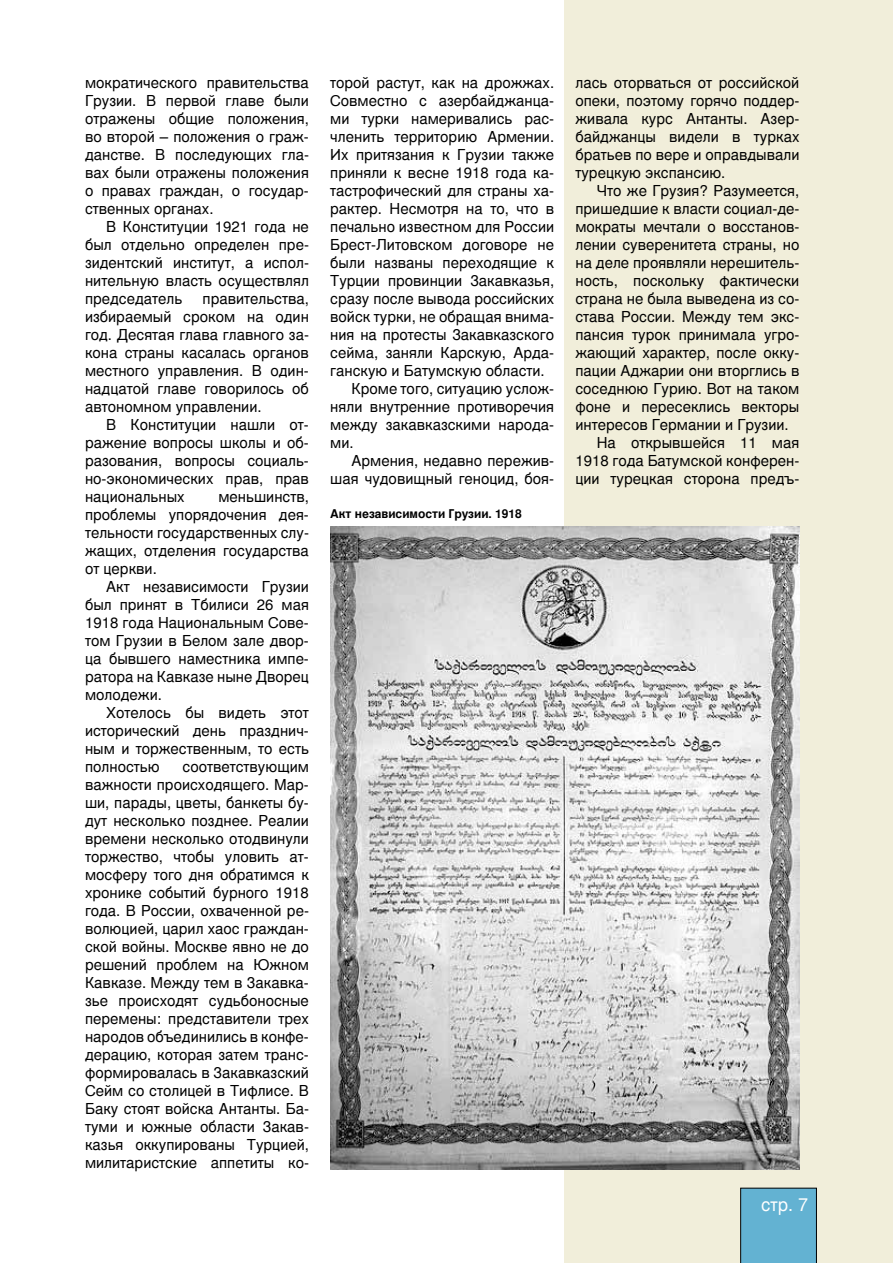
<style>
.page{position:relative;width:893px;height:1263px;background:#fff}
.page>*{position:absolute;margin:0;border:0;box-sizing:border-box;transform-origin:0 0}
.t1{font:18px "Nimbus San LCY";color:#fff}
.t2{font:15px/18px "Nimbus San LCY";color:#000;text-align:justify}
.t3{font:700 12px "Nimbus San LCY";color:#000}
</style>
<div class="page">
<div style="left:565px;top:0;width:328px;height:1263px;background:#f1eeda"></div>
<div style="left:740px;top:1188px;width:77px;height:75px;background:#63b2d2"></div>
<img style="left:330px;top:527px;width:469px;height:642px">
<p class="t2" style="left:85px;top:74px;width:225px">мократического правительства Грузии. В первой главе были отражены общие положения, во второй – положения о граж&shy;данстве. В последующих гла&shy;вах были отражены положения о правах граждан, о государ&shy;ственных органах.</p>
<p class="t2" style="left:85px;top:218px;width:225px;text-indent:21px">В Конституции 1921 года не был отдельно определен пре&shy;зидентский институт, а испол&shy;нительную власть осуществлял председатель</p>
<p class="t2" style="left:85px;top:290px;width:225px;text-indent:117px">правительства, избираемый сроком на один год. Десятая глава главного за&shy;кона страны касалась органов местного управления. В один&shy;надцатой главе говорилось об автономном управлении.</p>
<p class="t2" style="left:85px;top:416px;width:225px;text-indent:21px">В Конституции нашли от&shy;ражение вопросы школы и об&shy;разования, вопросы социаль&shy;но-экономических прав, прав национальных</p>
<p class="t2" style="left:85px;top:488px;width:225px;text-indent:133px">меньшинств, проблемы упорядочения дея&shy;тельности государственных слу&shy;жащих, отделения государства от церкви.</p>
<p class="t2" style="left:85px;top:578px;width:225px;text-indent:21px">Акт независимости Грузии был принят в Тбилиси 26 мая 1918 года Национальным Сове&shy;том Грузии в Белом зале двор&shy;ца бывшего наместника импе&shy;ратора на Кавказе ныне Дворец молодежи.</p>
<p class="t2" style="left:85px;top:704px;width:225px;text-indent:21px">Хотелось бы видеть этот исторический день празднич&shy;ным и торжественным, то есть полностью</p>
<p class="t2" style="left:85px;top:758px;width:225px;text-align:left;text-indent:98px">соответствующим важности происходящего. Мар&shy;ши, парады, цветы, банкеты бу&shy;дут несколько позднее. Реалии времени несколько отодвинули торжество, чтобы уловить ат&shy;мосферу того дня обратимся к хронике событий бурного 1918 года. В России, охваченной ре&shy;волюцией, царил хаос граждан&shy;ской войны. Москве явно не до решений проблем на Южном<br>Кавказе. Между тем в Закавка&shy;зье происходят судьбоносные перемены: представители трех народов объединились в конфе&shy;дерацию, которая затем транс&shy;формировалась в Закавказский<br>Сейм со столицей в Тифлисе. В<br>Баку стоят войска Антанты. Ба&shy;туми и южные области Закав&shy;казья оккупированы Турцией, милитаристские аппетиты ко-</p>
<p class="t2" style="left:330px;top:74px;width:225px">торой растут, как на дрожжах.</p>
<p class="t2" style="left:330px;top:92px;width:225px">Совместно с азербайджанца-</p>
<p class="t2" style="left:330px;top:110px;width:225px">ми турки намеривались рас-</p>
<p class="t2" style="left:330px;top:128px;width:225px">членить территорию Армении.</p>
<p class="t2" style="left:330px;top:146px;width:225px">Их притязания к Грузии также</p>
<p class="t2" style="left:330px;top:164px;width:225px">приняли к весне 1918 года ка-</p>
<p class="t2" style="left:330px;top:182px;width:225px">тастрофический для страны ха-</p>
<p class="t2" style="left:330px;top:200px;width:225px">рактер. Н есмотря на то, что в</p>
<p class="t2" style="left:330px;top:218px;width:225px">печально известном для России</p>
<p class="t2" style="left:330px;top:236px;width:225px">Брест-Литовском договоре не</p>
<p class="t2" style="left:330px;top:254px;width:225px">были названы переходящие к</p>
<p class="t2" style="left:330px;top:272px;width:225px">Турции провинции Закавказья,</p>
<p class="t2" style="left:330px;top:290px;width:225px">сразу после вывода российских</p>
<p class="t2" style="left:330px;top:308px;width:225px">войск турки, не обращая внима-</p>
<p class="t2" style="left:330px;top:326px;width:225px">ния на протесты Закавказского</p>
<p class="t2" style="left:330px;top:344px;width:225px">сейма, заняли Карскую, Арда-</p>
<p class="t2" style="left:330px;top:362px;width:216px">ганскую и Батумскую области.</p>
<p class="t2" style="left:351px;top:380px;width:204px">Кроме того, ситуацию услож-</p>
<p class="t2" style="left:330px;top:398px;width:225px">няли внутренние противоречия</p>
<p class="t2" style="left:330px;top:416px;width:225px">между закавказскими народа-</p>
<p class="t2" style="left:330px;top:434px;width:25px">ми.</p>
<p class="t2" style="left:351px;top:452px;width:204px">Армения, недавно пережив-</p>
<p class="t2" style="left:330px;top:470px;width:225px">шая чудовищный геноцид, боя-</p>
<p class="t3" style="left:330px;top:507px;width:193px">Акт независимости Грузии. 1918</p>
<p class="t2" style="left:575px;top:74px;width:225px">лась оторваться от российской опеки, поэтому горячо поддер&shy;живала курс Антанты. Азер&shy;байджанцы видели в турках братьев по вере и оправдывали турецкую экспансию.</p>
<p class="t2" style="left:597px;top:182px;width:204px">Что же Грузия? Разумеется,</p>
<p class="t2" style="left:575px;top:200px;width:225px">пришедшие к власти социал-де-</p>
<p class="t2" style="left:575px;top:218px;width:225px">мократы мечтали о восстанов-</p>
<p class="t2" style="left:575px;top:236px;width:225px">лении суверенитета страны, но</p>
<p class="t2" style="left:575px;top:254px;width:225px">на деле проявляли нерешитель-</p>
<p class="t2" style="left:575px;top:272px;width:225px">ность, поскольку фактически</p>
<p class="t2" style="left:575px;top:290px;width:225px">страна не была выведена из со-</p>
<p class="t2" style="left:575px;top:308px;width:225px">става России. Между тем экс-</p>
<p class="t2" style="left:575px;top:326px;width:225px">пансия турок принимала угро-</p>
<p class="t2" style="left:575px;top:344px;width:225px">жающий характер, после окку-</p>
<p class="t2" style="left:575px;top:362px;width:225px">пации Аджарии они вторглись в</p>
<p class="t2" style="left:575px;top:380px;width:225px">соседнюю Гурию. Вот на таком</p>
<p class="t2" style="left:575px;top:398px;width:225px">фоне и пересеклись векторы</p>
<p class="t2" style="left:575px;top:416px;width:215px">интересов Германии и Грузии.</p>
<p class="t2" style="left:597px;top:434px;width:204px">На открывшейся 11 мая</p>
<p class="t2" style="left:575px;top:452px;width:225px">1918 года Батумской конферен-</p>
<p class="t2" style="left:575px;top:470px;width:225px">ции турецкая сторона предъ-</p>
<p class="t1" style="left:761px;top:1194px;width:49px">стр. 7</p>
</div>
